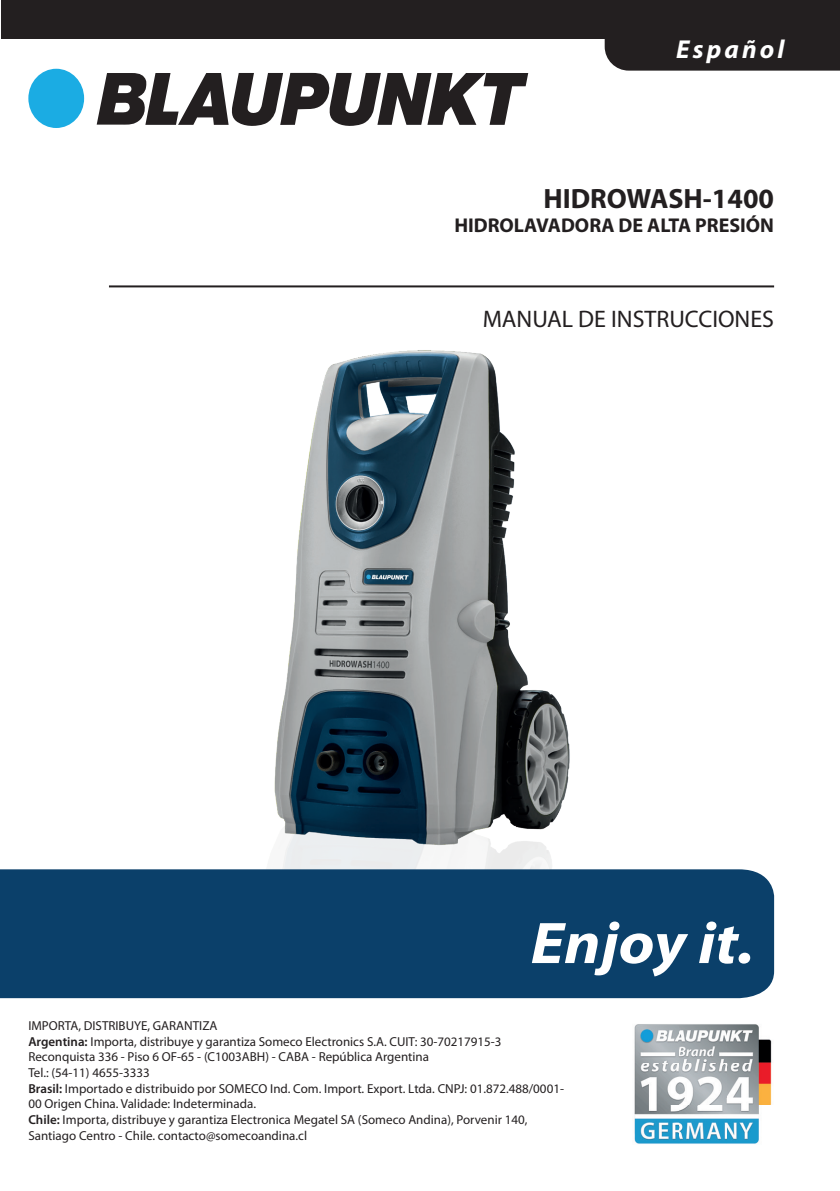
<style>
.page{position:relative;width:840px;height:1191px;background:#fff}
.page>*{position:absolute;margin:0;border:0;box-sizing:border-box;transform-origin:0 0}
.t1{font:700 28px "Myriad Pro";color:#231f20}
.t2{font:italic 700 26px "Myriad Pro";letter-spacing:.12em;color:#fff}
.t3{font:24px "Myriad Pro";color:#231f20}
.t4{font:700 20px "Myriad Pro";color:#231f20}
.t5{font:13px/15.6px "Myriad Pro";color:#231f20}
.s1{font-weight:600}
</style>
<div class="page">
<div style="left:28px;top:69px;width:56px;height:59px;background:#1bace3;border-radius:50%"></div>
<svg style="left:97px;top:73px;width:431px;height:53px"></svg>
<div style="left:1px;top:0;width:838px;height:39px;background:#231f20"></div>
<div style="left:604px;top:39px;width:235px;height:32px;background:#231f20"></div>
<hr style="left:109px;top:285px;width:664px;height:2px;background:#231f20">
<img style="left:274px;top:350px;width:296px;height:519px">
<div style="left:0;top:869px;width:773px;height:129px;background:#0b406a"></div>
<svg style="left:531px;top:921px;width:218px;height:55px"></svg>
<img style="left:634px;top:1024px;width:138px;height:120px">
<h2 class="t2" style="left:675px;top:33px;width:110px">Español</h2>
<h1 class="t1" style="left:543px;top:180px;width:232px">HIDROWASH-1400</h1>
<h3 class="t4" style="left:454px;top:212px;width:321px">HIDROLAVADORA DE ALTA PRESIÓN</h3>
<h3 class="t3" style="left:482px;top:304px;width:292px">MANUAL DE INSTRUCCIONES</h3>
<p class="t5" style="left:28px;top:1018px;width:537px">IMPORTA, DISTRIBUYE, GARANTIZA<br><span class="s1">Argentina:</span> Importa, distribuye y garantiza Someco Electronics S.A. CUIT: 30-70217915-3<br>Reconquista 336 - Piso 6 OF-65 - (C1003ABH) - CABA - República Argentina<br>Tel.: (54-11) 4655-3333<br><span class="s1">Brasil:</span> Importado e distribuido por SOMECO Ind. Com. Import. Export. Ltda. CNPJ: 01.872.488/0001- 00 Origen China. Validade: Indeterminada.<br><span class="s1">Chile:</span> Importa, distribuye y garantiza Electronica Megatel SA (Someco Andina), Porvenir 140, Santiago Centro - Chile. contacto@somecoandina.cl</p>
</div>
